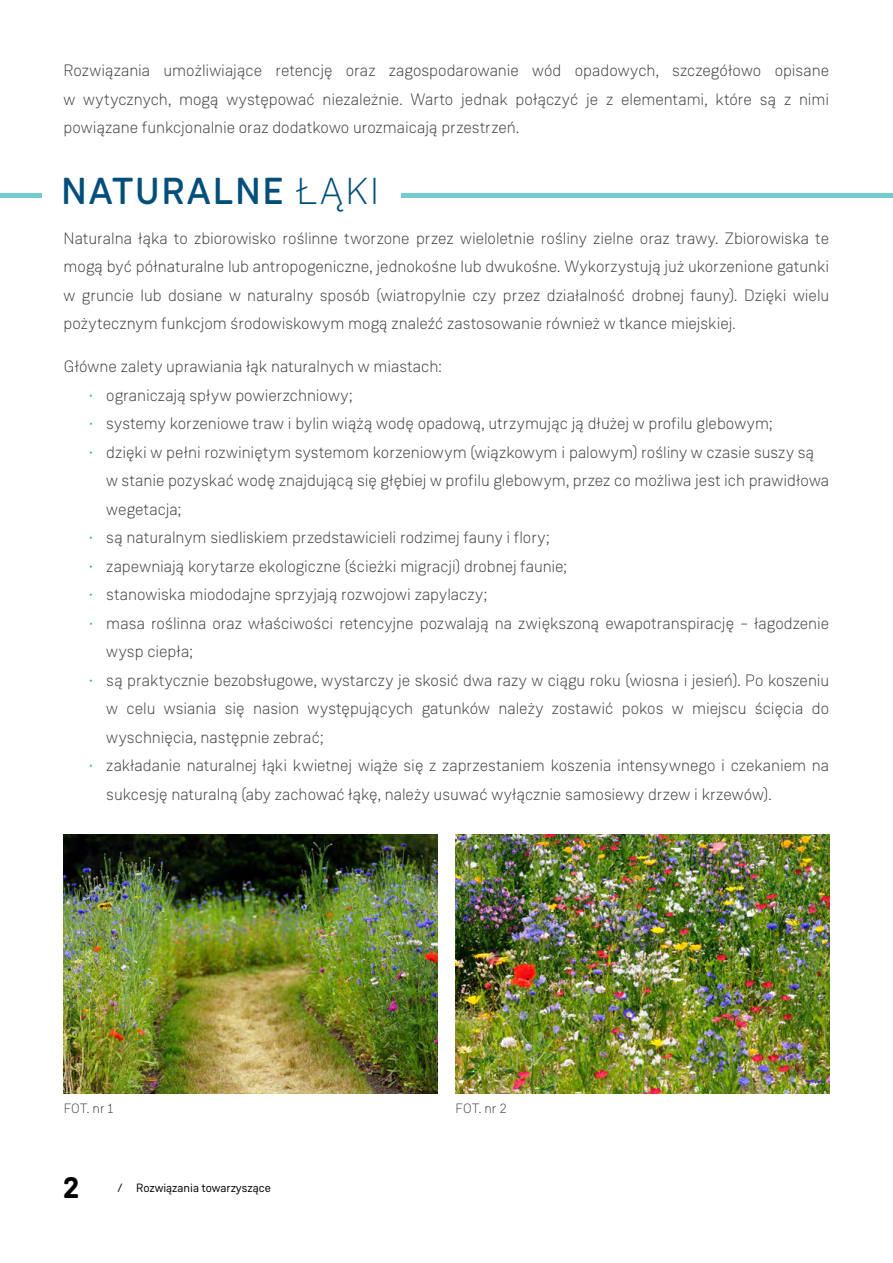
<style>
.page{position:relative;width:893px;height:1263px;background:#fff}
.page>*{position:absolute;margin:0;border:0;box-sizing:border-box;transform-origin:0 0}
.t1{font:500 37.5px "Weissenhof Grotesk";letter-spacing:.06em;color:#004f7b}
.t2{font:700 30px "Weissenhof Grotesk";color:#000}
.t3{font:300 16.5px/28.5px "Weissenhof Grotesk";color:#414042;text-align:justify}
.t4{font:300 13.5px "Weissenhof Grotesk";color:#414042}
.t5{font:12px "Weissenhof Grotesk";color:#000}
.s1{font-weight:300}
.s2{color:#34b880}
</style>
<div class="page">
<hr style="left:0;top:193px;width:893px;height:4px;background:#73cbcd">
<div style="left:42px;top:159px;width:359px;height:56px;background:#fff"></div>
<img style="left:456px;top:835px;width:373px;height:259px">
<img style="left:64px;top:835px;width:374px;height:259px">
<p class="t3" style="left:64px;top:56px;width:767px">Rozwiązania umożliwiające retencję oraz zagospodarowanie wód opadowych, szczegółowo opisane w wytycznych, mogą występować niezależnie. Warto jednak połączyć je z elementami, które są z nimi powiązane funkcjonalnie oraz dodatkowo urozmaicają przestrzeń.</p>
<h1 class="t1" style="left:61px;top:168px;width:319px">NATURALNE <span class="s1">ŁĄKI</span></h1>
<p class="t3" style="left:64px;top:224px;width:767px">Naturalna łąka to zbiorowisko roślinne tworzone przez wieloletnie rośliny zielne oraz trawy. Zbiorowiska te mogą być półnaturalne lub antropogeniczne, jednokośne lub dwukośne. Wykorzystują już ukorzenione gatunki w gruncie lub dosiane w naturalny sposób (wiatropylnie czy przez działalność drobnej fauny). Dzięki wielu pożytecznym funkcjom środowiskowym mogą znaleźć zastosowanie również w tkance miejskiej.</p>
<p class="t3" style="left:64px;top:352px;width:380px">Główne zalety uprawiania łąk naturalnych w miastach:</p>
<p class="t3" style="left:89px;top:380px;width:265px"><span class="s2">•</span> ograniczają spływ powierzchniowy;</p>
<p class="t3" style="left:89px;top:409px;width:685px"><span class="s2">•</span> systemy korzeniowe traw i bylin wiążą wodę opadową, utrzymując ją dłużej w profilu glebowym;</p>
<p class="t3" style="left:106px;top:437px;width:724px;text-align:left;text-indent:-17px"><span class="s2">•</span> dzięki w pełni rozwiniętym systemom korzeniowym (wiązkowym i palowym) rośliny w czasie suszy są w stanie pozyskać wodę znajdującą się głębiej w profilu glebowym, przez co możliwa jest ich prawidłowa wegetacja;</p>
<p class="t3" style="left:89px;top:523px;width:462px"><span class="s2">•</span> są naturalnym siedliskiem przedstawicieli rodzimej fauny i flory;</p>
<p class="t3" style="left:89px;top:551px;width:479px"><span class="s2">•</span> zapewniają korytarze ekologiczne (ścieżki migracji) drobnej faunie;</p>
<p class="t3" style="left:89px;top:580px;width:399px"><span class="s2">•</span> stanowiska miododajne sprzyjają rozwojowi zapylaczy;</p>
<p class="t3" style="left:106px;top:608px;width:724px;text-indent:-17px"><span class="s2">•</span> masa roślinna oraz właściwości retencyjne pozwalają na zwiększoną ewapotranspirację – łagodzenie wysp ciepła;</p>
<p class="t3" style="left:106px;top:665px;width:724px;text-indent:-17px"><span class="s2">•</span> są praktycznie bezobsługowe, wystarczy je skosić dwa razy w ciągu roku (wiosna i jesień). Po koszeniu w celu wsiania się nasion występujących gatunków należy zostawić pokos w miejscu ścięcia do wyschnięcia, następnie zebrać;</p>
<p class="t3" style="left:106px;top:751px;width:724px;text-indent:-17px"><span class="s2">•</span> zakładanie naturalnej łąki kwietnej wiąże się z zaprzestaniem koszenia intensywnego i czekaniem na sukcesję naturalną (aby zachować łąkę, należy usuwać wyłącznie samosiewy drzew i krzewów).</p>
<p class="t4" style="left:64px;top:1100px;width:51px">FOT. nr 1</p>
<p class="t4" style="left:456px;top:1100px;width:53px">FOT. nr 2</p>
<h2 class="t2" style="left:64px;top:1169px;width:17px">2</h2>
<p class="t5" style="left:117px;top:1181px;width:155px">/ Rozwiązania towarzyszące</p>
</div>
